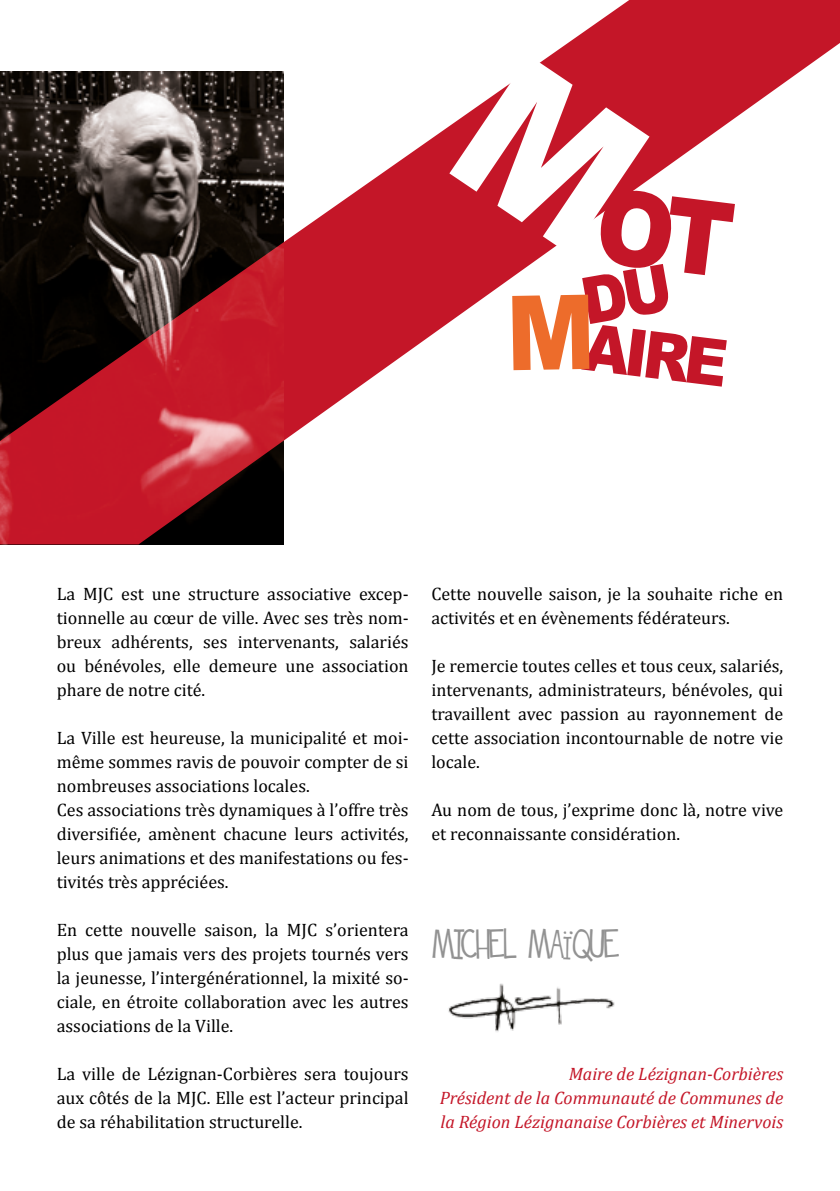
<style>
.page{position:relative;width:840px;height:1191px;background:#fff}
.page>*{position:absolute;margin:0;border:0;box-sizing:border-box;transform-origin:0 0}
.t1{font:900 65px "Arial";color:#c41628;scale:.91 1}
.t2{font:43.2px "Hockeyis Lif";letter-spacing:-.075em;color:#929292;scale:.91 1}
.t3{font:18px/24px "Cambria";color:#000;text-align:justify}
.t4{font:italic 18px/24px "Cambria";color:#c41628;text-align:justify}
</style>
<div class="page">
<svg style="left:0;top:0;width:839px;height:544px"></svg>
<img style="left:448px;top:983px;width:167px;height:49px">
<svg style="left:449px;top:55px;width:285px;height:315px"></svg>
<h1 class="t1" style="left:589px;top:299px;width:160px;rotate:7deg">AIRE</h1>
<p class="t3" style="left:57px;top:582px;width:353px">La MJC est une structure associative excep&shy;tionnelle au cœur de ville. Avec ses très nom&shy;breux adhérents, ses intervenants, salariés ou bénévoles, elle demeure une association phare de notre cité.</p>
<p class="t3" style="left:57px;top:726px;width:353px;text-align:left">La Ville est heureuse, la municipalité et moi&shy;même sommes ravis de pouvoir compter de si nombreuses associations locales.<br>Ces associations très dynamiques à l’offre très diversifiée, amènent chacune leurs activités, leurs animations et des manifestations ou fes&shy;tivités très appréciées.</p>
<p class="t3" style="left:57px;top:918px;width:353px">En cette nouvelle saison, la MJC s’orientera plus que jamais vers des projets tournés vers la jeunesse, l’intergénérationnel, la mixité so&shy;ciale, en étroite collaboration avec les autres associations de la Ville.</p>
<p class="t3" style="left:57px;top:1062px;width:353px">La ville de Lézignan-Corbières sera toujours aux côtés de la MJC. Elle est l’acteur principal de sa réhabilitation structurelle.</p>
<p class="t3" style="left:431px;top:582px;width:353px">Cette nouvelle saison, je la souhaite riche en activités et en évènements fédérateurs.</p>
<p class="t3" style="left:431px;top:654px;width:353px">Je remercie toutes celles et tous ceux, salariés, intervenants, administrateurs, bénévoles, qui travaillent avec passion au rayonnement de cette association incontournable de notre vie locale.</p>
<p class="t3" style="left:431px;top:798px;width:353px">Au nom de tous, j’exprime donc là, notre vive et reconnaissante considération.</p>
<h2 class="t2" style="left:431px;top:927px;width:209px">MICHEL MAÏQUE</h2>
<p class="t4" style="left:439px;top:1061px;width:345px;text-indent:129px">Maire de Lézignan-Corbières Président de la Communauté de Communes de la Région Lézignanaise Corbières et Minervois</p>
</div>
